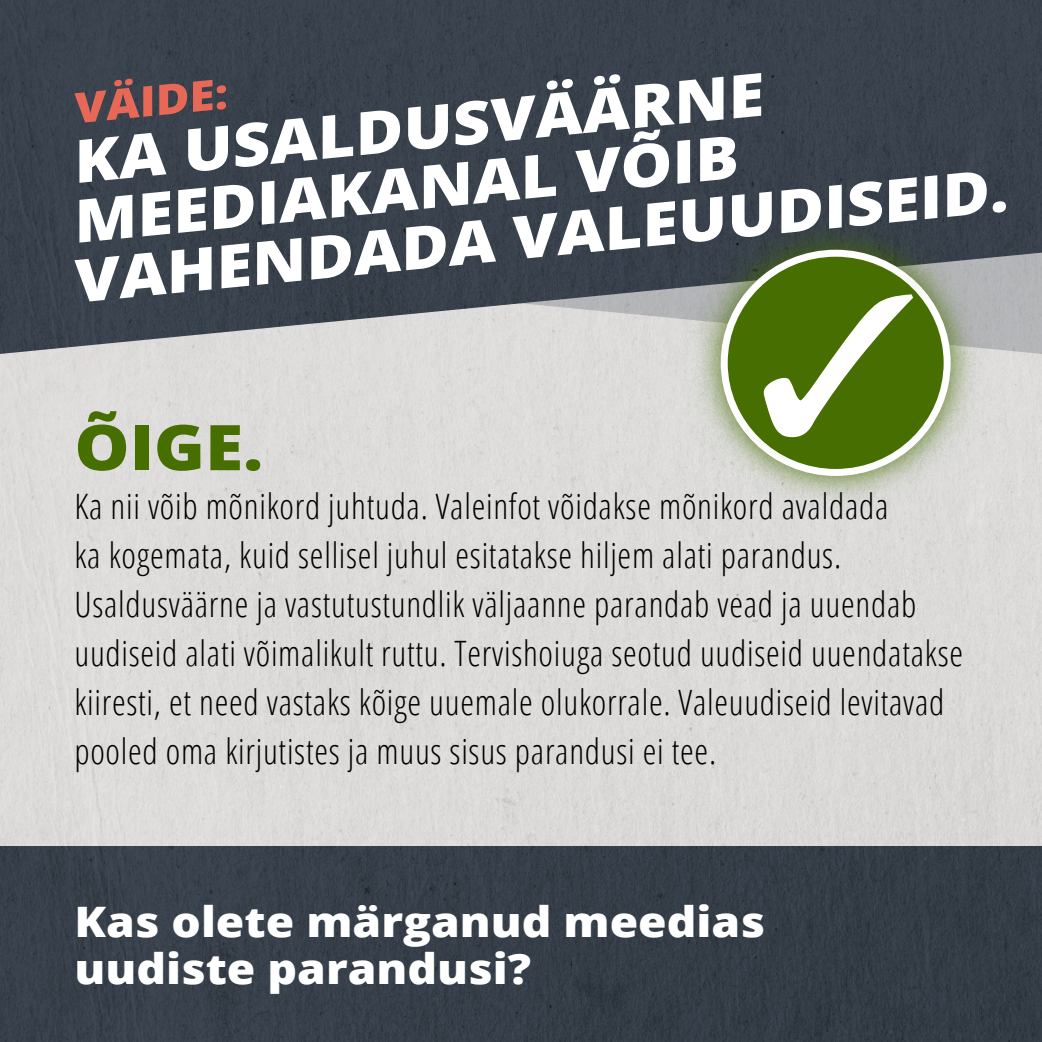
<style>
.page{position:relative;width:1042px;height:1042px;background:#dcdbda}
.page>*{position:absolute;margin:0;border:0;box-sizing:border-box;transform-origin:0 0}
._3_H3_VASTAUS_2{font:800 63px "Open Sans";color:#466e00;scale:1.1 1}
._2_H2_VÄITE{font:800 59.5px/60px "Open Sans";color:#fff;scale:1.1 1}
._4_1_pohdi{font:800 42px/47.1px "Open Sans";color:#fff;scale:1.1 1}
._2_H2_VÄITE-2{font:800 42px "Open Sans";color:#e86858;scale:1.1 1}
._5_SELITE{font:300 condensed 35px/49px "Open Sans";letter-spacing:.02em;color:#000}
</style>
<div class="page">
<svg style="left:0;top:0;width:1042px;height:354px;background:#444c56"></svg>
<div style="left:0;top:846px;width:1042px;height:196px;background:#363e48"></div>
<div style="left:670px;top:199px;width:331px;height:328px;background:#466e00;opacity:.5"></div>
<div style="left:692px;top:221px;width:286px;height:283px;background:#466e00;opacity:.5"></div>
<svg style="left:724px;top:253px;width:223px;height:219px;background:#799647"></svg>
<div style="left:721px;top:250px;width:229px;height:226px;border:7px solid #fff;border-radius:50%"></div>
<div style="left:736px;top:266px;width:204px;height:199px;background:#466e00;opacity:.5"></div>
<svg style="left:764px;top:294px;width:149px;height:143px;background:#72903d"></svg>
<h2 class="_2_H2_VÄITE" style="left:56px;top:132px;width:855px;rotate:-6deg">KA USALDUSVÄÄRNE<br>MEEDIAKANAL VÕIB<br>VAHENDADA VALEUUDISEID.</h2>
<h2 class="_2_H2_VÄITE-2" style="left:70px;top:77px;width:142px;rotate:-6deg">VÄIDE:</h2>
<h3 class="_3_H3_VASTAUS_2" style="left:74px;top:399px;width:173px">ÕIGE.</h3>
<p class="_5_SELITE" style="left:74px;top:481px;width:890px">Ka nii võib mõnikord juhtuda. Valeinfot võidakse mõnikord avaldada<br>ka kogemata, kuid sellisel juhul esitatakse hiljem alati parandus.<br>Usaldusväärne ja vastutustundlik väljaanne parandab vead ja uuendab uudiseid alati võimalikult ruttu. Tervishoiuga seotud uudiseid uuendatakse kiiresti, et need vastaks kõige uuemale olukorrale. Valeuudiseid levitavad pooled oma kirjutistes ja muus sisus parandusi ei tee.</p>
<p class="_4_1_pohdi" style="left:74px;top:896px;width:629px">Kas olete märganud meedias uudiste parandusi?</p>
</div>
